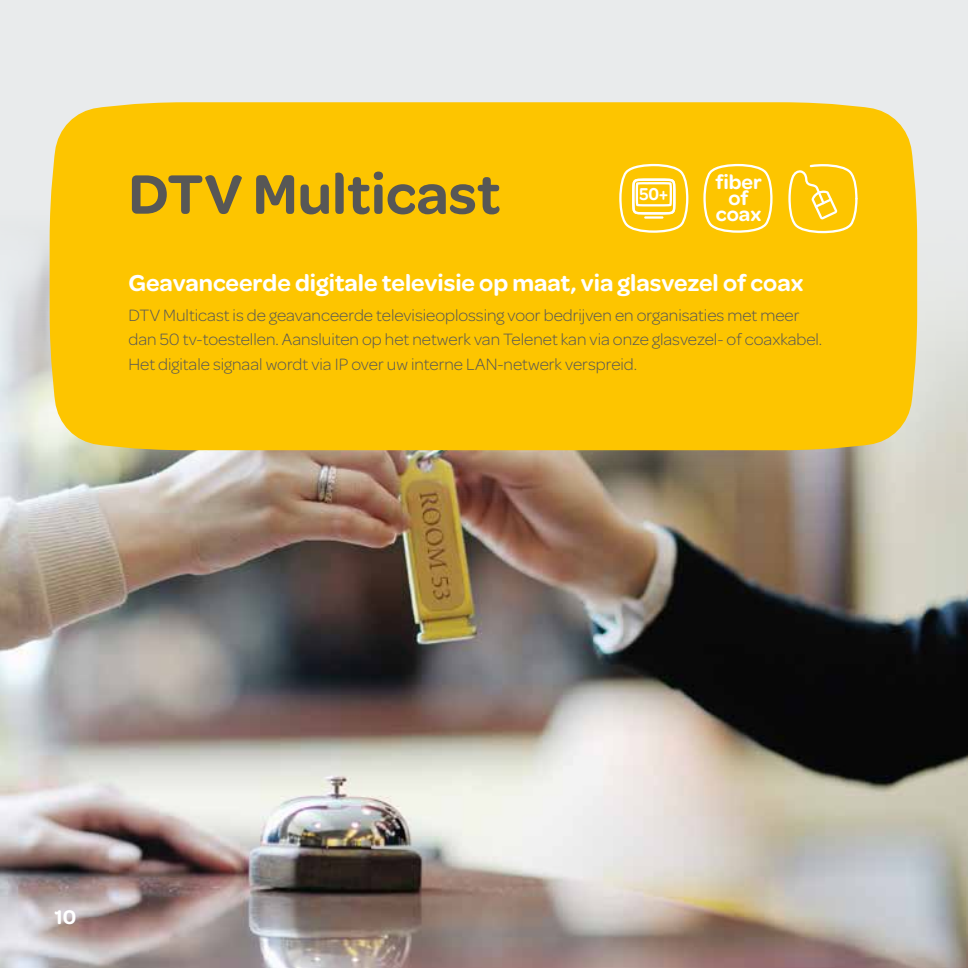
<style>
.page{position:relative;width:968px;height:968px;background:#fff}
.page>*{position:absolute;margin:0;border:0;box-sizing:border-box;transform-origin:0 0}
.t1{font:600 59.15px "Omnes";color:#575756}
.t2{font:600 24.5px "Omnes";color:#fff}
.t3{font:600 21px/15.8px "Omnes";color:#fff;text-align:center}
.t4{font:600 18.38px "Omnes";color:#fff;scale:.9 1}
.t5{font:300 17.5px/24.5px "Omnes";color:#575756}
</style>
<div class="page">
<div style="left:0;top:0;width:967px;height:819px;background:#e9ebec"></div>
<img style="left:0;top:220px;width:967px;height:747px">
<div style="left:50px;top:102px;width:867px;height:348px;background:#fdc500"></div>
<svg style="left:619px;top:164px;width:69px;height:69px"></svg>
<hr style="left:644px;top:216px;width:19px;height:3px;background:#fff">
<svg style="left:703px;top:164px;width:69px;height:69px"></svg>
<svg style="left:788px;top:164px;width:69px;height:69px"></svg>
<h1 class="t1" style="left:128px;top:160px;width:373px">DTV Multicast</h1>
<p class="t3" style="left:715px;top:174px;width:48px">fiber of coax</p>
<p class="t4" style="left:639px;top:183px;width:33px">50+</p>
<h2 class="t2" style="left:128px;top:269px;width:676px">Geavanceerde digitale televisie op maat, via glasvezel of coax</h2>
<p class="t5" style="left:128px;top:303px;width:695px">DTV Multicast is de geavanceerde televisieoplossing voor bedrijven en organisaties met meer dan 50 tv-toestellen. Aansluiten op het netwerk van Telenet kan via onze glasvezel- of coaxkabel.<br>Het digitale signaal wordt via IP over uw interne LAN-netwerk verspreid.</p>
<p class="t3" style="left:55px;top:909px;width:23px">10</p>
</div>
